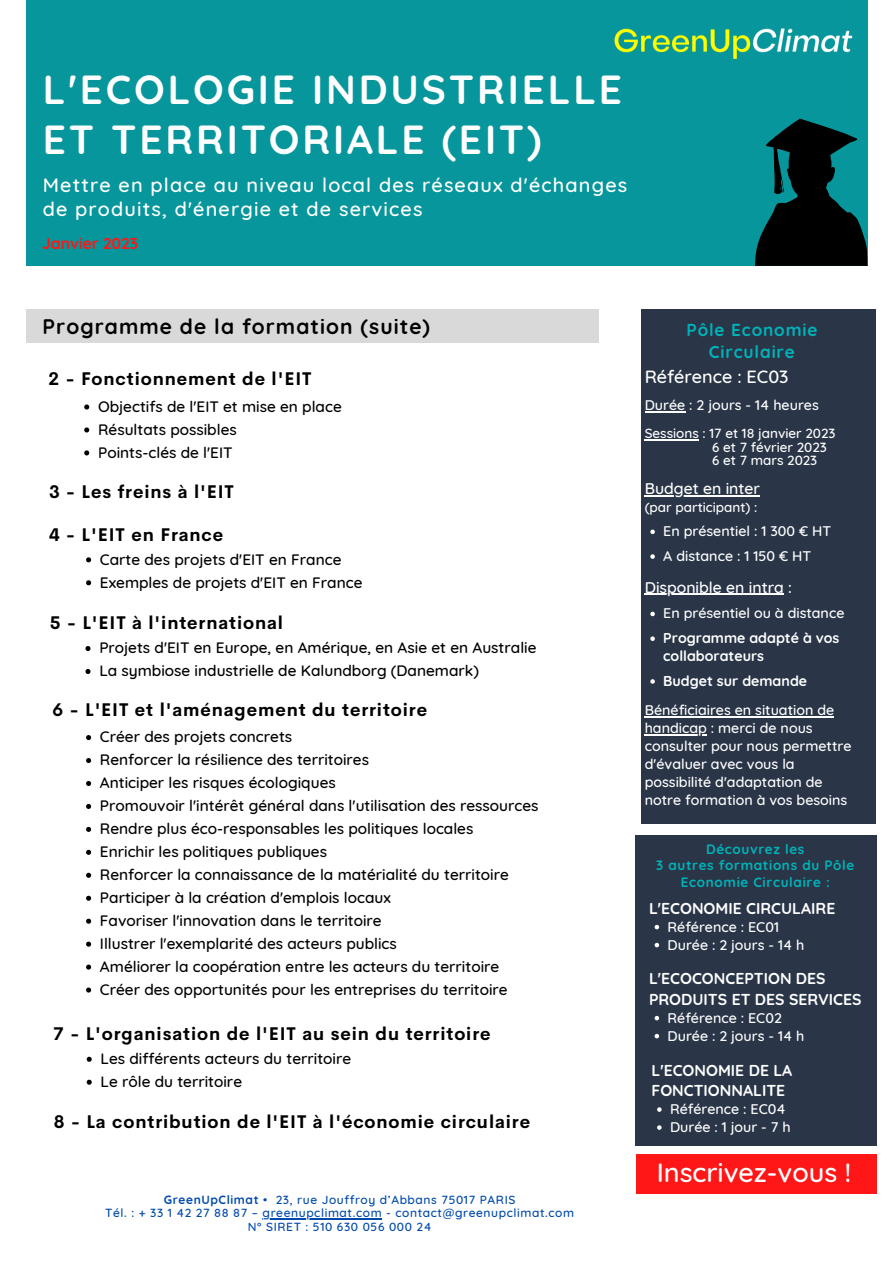
<style>
.page{position:relative;width:893px;height:1263px;background:#fff}
.page>*{position:absolute;margin:0;border:0;box-sizing:border-box;transform-origin:0 0}
.t1{font:700 40.5px/50.1px "Quicksand";letter-spacing:.07em;color:#fff}
.t2{font:500 27px "Quicksand";color:#fff}
.t3{font:700 21px "Quicksand";letter-spacing:.05em;color:#000}
.t4{font:500 19.88px/24.2px "Quicksand";letter-spacing:.06em;color:#fff}
.t5{font:700 18px "Cerebri Sans";letter-spacing:.05em;color:#000}
.t6{font:500 18px "Quicksand";color:#fff}
.t7{font:700 17.25px/21.4px "Quicksand";letter-spacing:.05em;color:#00b3b9;text-align:center}
.t8{font:700 15.75px/20.2px "Quicksand";color:#fff}
.t9{font:500 15.75px "Quicksand";color:#fff}
.t10{font:700 15.75px "Quicksand";color:#ff1616}
.t11{font:500 15.38px/23px "Quicksand";color:#000}
.t12{font:500 14.25px/18px "Quicksand";color:#fff}
.t13{font:700 14.25px/18px "Quicksand";color:#fff}
.t14{font:500 13.5px/13.5px "Quicksand";color:#fff}
.t15{font:700 13.5px/16.4px "Quicksand";letter-spacing:.05em;color:#00b3b9;text-align:center}
.t16{font:500 12px/13.7px "Quicksand";letter-spacing:.05em;color:#004aad;text-align:center}
.s1{font-weight:700}
</style>
<div class="page">
<div style="left:27px;top:0;width:840px;height:266px;background:#06969b"></div>
<div style="left:641px;top:310px;width:234px;height:513px;background:#2a3648"></div>
<svg style="left:650px;top:529px;width:5px;height:5px"></svg>
<svg style="left:650px;top:554px;width:5px;height:5px"></svg>
<svg style="left:650px;top:612px;width:5px;height:4px"></svg>
<svg style="left:650px;top:636px;width:5px;height:5px"></svg>
<svg style="left:650px;top:679px;width:5px;height:5px"></svg>
<hr style="left:645px;top:411px;width:40px;height:1px;background:#fff">
<hr style="left:645px;top:439px;width:54px;height:2px;background:#fff">
<hr style="left:645px;top:495px;width:115px;height:1px;background:#fff">
<hr style="left:645px;top:594px;width:139px;height:1px;background:#fff">
<hr style="left:645px;top:716px;width:189px;height:1px;background:#fff">
<hr style="left:645px;top:734px;width:62px;height:1px;background:#fff">
<img style="left:614px;top:14px;width:254px;height:54px">
<div style="left:635px;top:835px;width:241px;height:310px;background:#2a3648"></div>
<svg style="left:654px;top:925px;width:5px;height:4px"></svg>
<svg style="left:654px;top:943px;width:5px;height:4px"></svg>
<svg style="left:755px;top:119px;width:112px;height:147px"></svg>
<div style="left:636px;top:1154px;width:240px;height:40px;background:#ff1616"></div>
<hr style="left:262px;top:1218px;width:120px;height:1px;background:#004aad">
<div style="left:27px;top:310px;width:571px;height:32px;background:#d9d9d9"></div>
<svg style="left:84px;top:404px;width:5px;height:5px"></svg>
<svg style="left:84px;top:427px;width:5px;height:5px"></svg>
<svg style="left:84px;top:450px;width:5px;height:5px"></svg>
<svg style="left:654px;top:1016px;width:5px;height:4px"></svg>
<svg style="left:654px;top:1034px;width:5px;height:4px"></svg>
<svg style="left:657px;top:1107px;width:4px;height:5px"></svg>
<svg style="left:657px;top:1125px;width:4px;height:5px"></svg>
<svg style="left:85px;top:646px;width:5px;height:5px"></svg>
<svg style="left:85px;top:669px;width:5px;height:5px"></svg>
<svg style="left:86px;top:735px;width:5px;height:5px"></svg>
<svg style="left:86px;top:758px;width:5px;height:5px"></svg>
<svg style="left:86px;top:781px;width:5px;height:5px"></svg>
<svg style="left:86px;top:804px;width:5px;height:5px"></svg>
<svg style="left:86px;top:827px;width:5px;height:5px"></svg>
<svg style="left:86px;top:850px;width:5px;height:5px"></svg>
<svg style="left:86px;top:873px;width:5px;height:5px"></svg>
<svg style="left:86px;top:896px;width:5px;height:5px"></svg>
<svg style="left:86px;top:919px;width:5px;height:5px"></svg>
<svg style="left:86px;top:942px;width:5px;height:5px"></svg>
<svg style="left:86px;top:964px;width:5px;height:5px"></svg>
<svg style="left:86px;top:987px;width:5px;height:5px"></svg>
<svg style="left:87px;top:1057px;width:5px;height:5px"></svg>
<svg style="left:87px;top:1080px;width:5px;height:5px"></svg>
<svg style="left:86px;top:557px;width:5px;height:5px"></svg>
<svg style="left:86px;top:580px;width:5px;height:5px"></svg>
<h1 class="t1" style="left:43px;top:61px;width:581px">L'ECOLOGIE INDUSTRIELLE<br>ET TERRITORIALE (EIT)</h1>
<p class="t4" style="left:43px;top:171px;width:586px">Mettre en place au niveau local des réseaux d'échanges de produits, d'énergie et de services</p>
<p class="t10" style="left:42px;top:231px;width:97px">Janvier 2023</p>
<h3 class="t3" style="left:43px;top:309px;width:389px">Programme de la formation (suite)</h3>
<p class="t5" style="left:48px;top:364px;width:264px">2 - Fonctionnement de l'EIT</p>
<p class="t11" style="left:98px;top:393px;width:245px">Objectifs de l'EIT et mise en place<br>Résultats possibles<br>Points-clés de l'EIT</p>
<p class="t5" style="left:49px;top:477px;width:186px">3 - Les freins à l'EIT</p>
<p class="t5" style="left:49px;top:520px;width:176px">4 - L'EIT en France</p>
<p class="t11" style="left:100px;top:546px;width:264px">Carte des projets d'EIT en France<br>Exemples de projets d'EIT en France</p>
<p class="t5" style="left:50px;top:608px;width:235px">5 - L'EIT à l'international</p>
<p class="t11" style="left:99px;top:635px;width:439px">Projets d'EIT en Europe, en Amérique, en Asie et en Australie<br>La symbiose industrielle de Kalundborg (Danemark)</p>
<p class="t5" style="left:53px;top:695px;width:376px">6 - L'EIT et l'aménagement du territoire</p>
<p class="t11" style="left:100px;top:724px;width:440px">Créer des projets concrets<br>Renforcer la résilience des territoires<br>Anticiper les risques écologiques<br>Promouvoir l'intérêt général dans l'utilisation des ressources Rendre plus éco-responsables les politiques locales<br>Enrichir les politiques publiques<br>Renforcer la connaissance de la matérialité du territoire Participer à la création d'emplois locaux<br>Favoriser l'innovation dans le territoire<br>Illustrer l'exemplarité des acteurs publics<br>Améliorer la coopération entre les acteurs du territoire Créer des opportunités pour les entreprises du territoire</p>
<p class="t5" style="left:53px;top:1019px;width:439px">7 - L'organisation de l'EIT au sein du territoire</p>
<p class="t11" style="left:101px;top:1046px;width:252px">Les différents acteurs du territoire<br>Le rôle du territoire</p>
<p class="t5" style="left:54px;top:1107px;width:478px">8 - La contribution de l'EIT à l'économie circulaire</p>
<p class="t16" style="left:105px;top:1191px;width:470px"><span class="s1">GreenUpClimat</span> • 23, rue Jouffroy d’Abbans 75017 PARIS<br>Tél. : + 33 1 42 27 88 87 – greenupclimat.com - contact@greenupclimat.com<br>N° SIRET : 510 630 056 000 24</p>
<p class="t7" style="left:686px;top:318px;width:132px">Pôle Economie<br>Circulaire</p>
<p class="t6" style="left:645px;top:362px;width:145px">Référence : EC03</p>
<p class="t12" style="left:645px;top:395px;width:176px">Durée : 2 jours - 14 heures</p>
<p class="t14" style="left:712px;top:426px;width:125px;text-indent:-67px">Sessions : 17 et 18 janvier 2023<br>6 et 7 février 2023<br>6 et 7 mars 2023</p>
<p class="t9" style="left:645px;top:476px;width:117px">Budget en inter</p>
<p class="t14" style="left:645px;top:499px;width:114px">(par participant) :</p>
<p class="t12" style="left:663px;top:517px;width:169px;line-height:24.8px">En présentiel : 1 300 € HT<br>A distance : 1 150 € HT</p>
<p class="t9" style="left:645px;top:574px;width:149px">Disponible en intra :</p>
<p class="t12" style="left:663px;top:603px;width:183px">En présentiel ou à distance</p>
<p class="t13" style="left:663px;top:628px;width:178px">Programme adapté à vos collaborateurs</p>
<p class="t13" style="left:663px;top:671px;width:145px">Budget sur demande</p>
<p class="t12" style="left:645px;top:700px;width:208px">Bénéficiaires en situation de handicap : merci de nous consulter pour nous permettre d'évaluer avec vous la possibilité d'adaptation de notre formation à vos besoins</p>
<p class="t15" style="left:656px;top:840px;width:200px">Découvrez les<br>3 autres formations du Pôle<br>Economie Circulaire :</p>
<p class="t12" style="left:667px;top:916px;width:138px">Référence : EC01<br>Durée : 2 jours - 14 h</p>
<p class="t8" style="left:649px;top:896px;width:188px">L'ECONOMIE CIRCULAIRE</p>
<p class="t8" style="left:649px;top:967px;width:214px">L'ECOCONCEPTION DES<br>PRODUITS ET DES SERVICES</p>
<p class="t12" style="left:667px;top:1007px;width:138px">Référence : EC02<br>Durée : 2 jours - 14 h</p>
<p class="t8" style="left:651px;top:1059px;width:142px">L'ECONOMIE DE LA<br>FONCTIONNALITE</p>
<p class="t12" style="left:670px;top:1099px;width:122px">Référence : EC04<br>Durée : 1 jour - 7 h</p>
<h2 class="t2" style="left:656px;top:1150px;width:196px">Inscrivez-vous !</h2>
</div>
